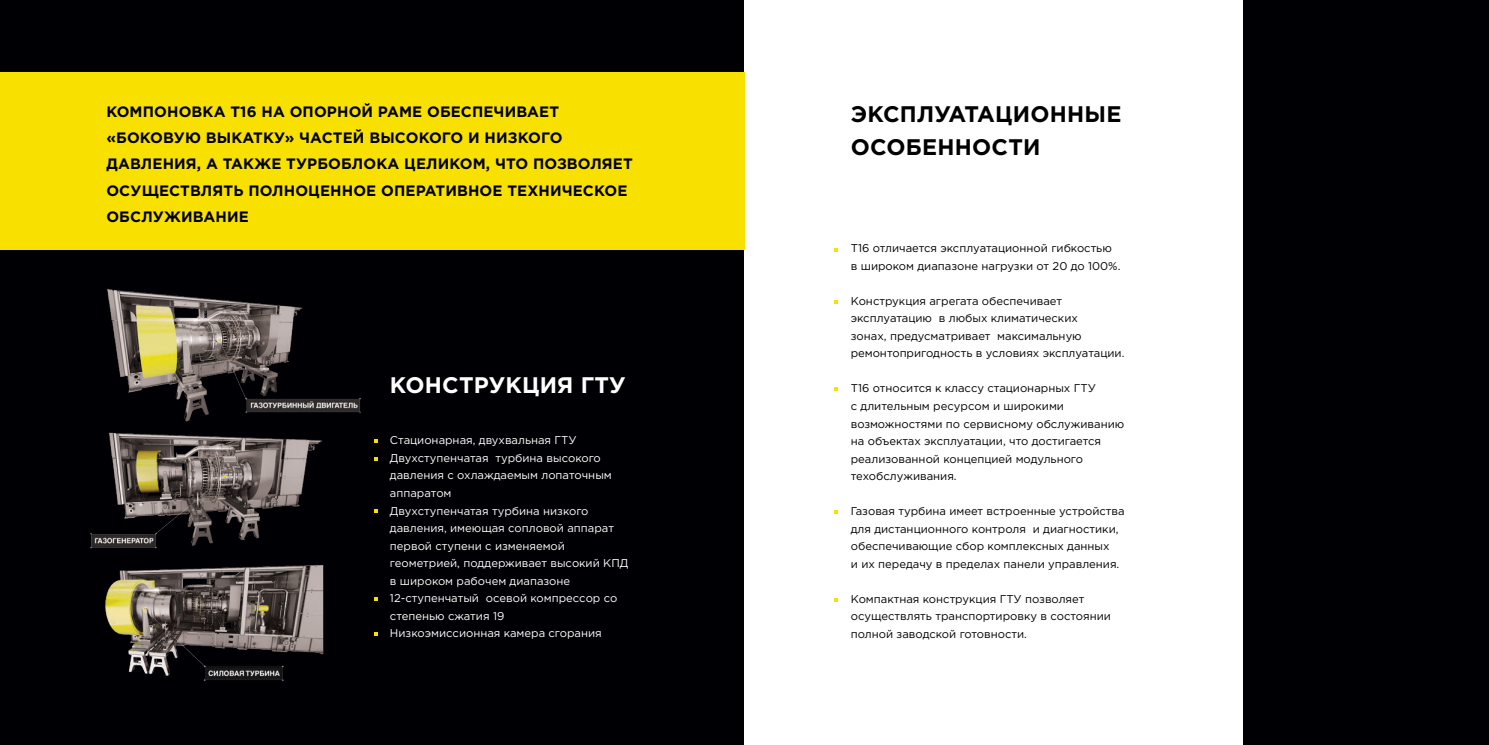
<style>
.page{position:relative;width:1489px;height:745px;background:#fff}
.page>*{position:absolute;margin:0;border:0;box-sizing:border-box;transform-origin:0 0}
.t1{font:700 22.5px/32.5px "Gotham Pro";letter-spacing:.01em;color:#000}
.t2{font:700 22.5px "Gotham Pro";letter-spacing:.01em;color:#fff}
.t3{font:700 15px/26.2px "Gotham Pro";letter-spacing:.01em;color:#000}
.t4{font:11.25px/17.5px "Gotham Pro";color:#000}
.t5{font:11.25px/17.5px "Gotham Pro";color:#fff}
</style>
<div class="page">
<div style="left:0;top:0;width:1488px;height:744px;background:#000004"></div>
<img style="left:0;top:72px;width:744px;height:609px">
<div style="left:744px;top:0;width:498px;height:744px;background:#fff"></div>
<svg style="left:374px;top:596px;width:3px;height:4px"></svg>
<div style="left:0;top:73px;width:744px;height:177px;background:#f8e100"></div>
<h2 class="t3" style="left:106px;top:98px;width:528px">КОМПОНОВКА Т16 НА ОПОРНОЙ РАМЕ ОБЕСПЕЧИВАЕТ «БОКОВУЮ ВЫКАТКУ» ЧАСТЕЙ ВЫСОКОГО И НИЗКОГО ДАВЛЕНИЯ, А ТАКЖЕ ТУРБОБЛОКА ЦЕЛИКОМ, ЧТО ПОЗВОЛЯЕТ ОСУЩЕСТВЛЯТЬ ПОЛНОЦЕННОЕ ОПЕРАТИВНОЕ ТЕХНИЧЕСКОЕ ОБСЛУЖИВАНИЕ</h2>
<h1 class="t2" style="left:390px;top:372px;width:237px">КОНСТРУКЦИЯ ГТУ</h1>
<p class="t5" style="left:390px;top:431px;width:240px">Стационарная, двухвальная ГТУ<br>Двухступенчатая турбина высокого давления с охлаждаемым лопаточным аппаратом<br>Двухступенчатая турбина низкого давления, имеющая сопловой аппарат первой ступени с изменяемой геометрией, поддерживает высокий КПД в широком рабочем диапазоне<br>12-ступенчатый осевой компрессор со степенью сжатия 19<br>Низкоэмиссионная камера сгорания</p>
<h1 class="t1" style="left:850px;top:97px;width:272px">ЭКСПЛУАТАЦИОННЫЕ<br>ОСОБЕННОСТИ</h1>
<p class="t4" style="left:850px;top:239px;width:271px">T16 отличается эксплуатационной гибкостью в широком диапазоне нагрузки от 20 до 100%.</p>
<p class="t4" style="left:850px;top:292px;width:275px">Конструкция агрегата обеспечивает эксплуатацию в любых климатических<br>зонах, предусматривает максимальную ремонтопригодность в условиях эксплуатации.</p>
<p class="t4" style="left:850px;top:379px;width:275px">Т16 относится к классу стационарных ГТУ<br>с длительным ресурсом и широкими возможностями по сервисному обслуживанию на объектах эксплуатации, что достигается реализованной концепцией модульного техобслуживания.</p>
<p class="t4" style="left:850px;top:502px;width:275px">Газовая турбина имеет встроенные устройства для дистанционного контроля и диагностики, обеспечивающие сбор комплексных данных<br>и их передачу в пределах панели управления.</p>
<p class="t4" style="left:850px;top:589px;width:262px">Компактная конструкция ГТУ позволяет осуществлять транспортировку в состоянии полной заводской готовности.</p>
</div>
